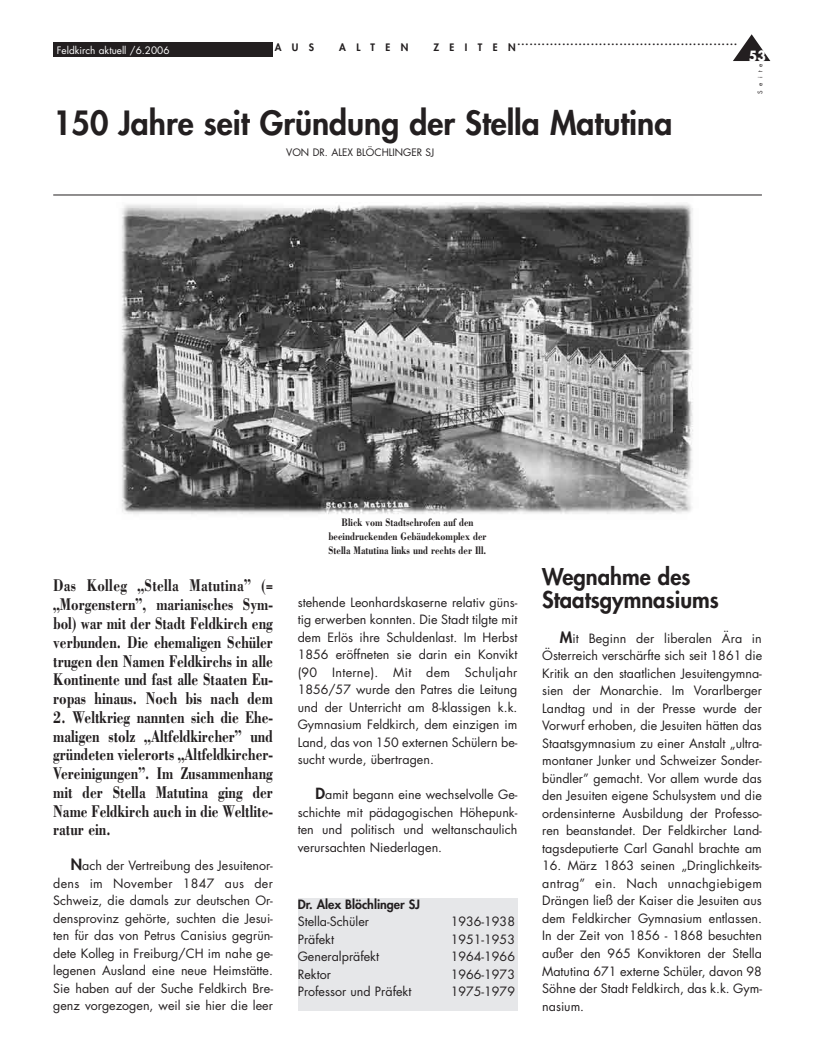
<style>
.page{position:relative;width:815px;height:1053px;background:#fff}
.page>*{position:absolute;margin:0;border:0;box-sizing:border-box;transform-origin:0 0}
.t1{font:800 32.5px "Futura";color:#231f20}
.t2{font:800 22.5px/22.5px "Futura";color:#231f20}
.t3{font:700 17.5px/18.8px "Bodoni";color:#231f20;text-align:justify;scale:.77 1}
.t4{font:700 13.75px "Futura";color:#fff;scale:.9 1}
.t5{font:12.5px/17.5px "Futura";color:#231f20;text-align:justify}
.t6{font:800 12.5px "Futura";color:#231f20}
.t7{font:700 11.25px/13.8px "Bodoni";color:#231f20;text-align:center;scale:.8 1}
.t8{font:800 10px "Futura";letter-spacing:1.04em;color:#231f20}
.t9{font:10px "Futura";color:#fff}
.t10{font:10px "Futura";color:#231f20}
.t11{font:6.25px "Futura";letter-spacing:.675em;color:#231f20}
.s1{font-weight:800;font-size:15px}
</style>
<div class="page">
<img style="left:121px;top:202px;width:572px;height:312px">
<div style="left:53px;top:43px;width:220px;height:14px;background:#231f20"></div>
<hr style="left:53px;top:195px;width:709px;height:1px;background:#231f20">
<svg style="left:733px;top:34px;width:37px;height:27px"></svg>
<div style="left:298px;top:897px;width:219px;height:113px;background:#e6e7e9"></div>
<p class="t9" style="left:57px;top:43px;width:114px">Feldkirch aktuell /6.2006</p>
<p class="t8" style="left:275px;top:41px;width:41px">AUS</p>
<p class="t8" style="left:339px;top:41px;width:71px">ALTEN</p>
<p class="t8" style="left:433px;top:41px;width:84px">ZEITEN</p>
<p class="t8" style="left:517px;top:34px;width:221px">......................................................</p>
<h1 class="t1" style="left:53px;top:101px;width:621px">150 Jahre seit Gründung der Stella Matutina</h1>
<p class="t10" style="left:286px;top:145px;width:150px">VON DR. ALEX BLÖCHLINGER SJ</p>
<p class="t4" style="left:749px;top:46px;width:20px">53</p>
<p class="t11" style="left:756px;top:93px;width:32px;rotate:-90deg">Seite</p>
<p class="t7" style="left:329px;top:515px;width:199px">Blick vom Stadtschrofen auf den beeindruckenden Gebäudekomplex der<br>Stella Matutina links und rechts der Ill.</p>
<p class="t3" style="left:53px;top:576px;width:287px">Das Kolleg „Stella Matutina” (= „Morgenstern”, marianisches Sym&shy;bol) war mit der Stadt Feldkirch eng verbunden. Die ehemaligen Schüler trugen den Namen Feldkirchs in alle Kontinente und fast alle Staaten Eu&shy;ropas hinaus. Noch bis nach dem</p>
<h3 class="t3" style="left:53px;top:707px;width:287px">2. Weltkrieg nannten sich die Ehe&shy;maligen stolz „Altfeldkircher” und gründeten vielerorts „Altfeldkircher-Vereinigungen”. Im Zusammenhang mit der Stella Matutina ging der Name Feldkirch auch in die Weltlite&shy;ratur ein.</h3>
<p class="t5" style="left:53px;top:856px;width:221px;text-indent:18px"><span class="s1">N</span>ach der Vertreibung des Jesuitenor&shy;dens im November 1847 aus der Schweiz, die damals zur deutschen Or&shy;densprovinz gehörte, suchten die Jesui&shy;ten für das von Petrus Canisius gegrün&shy;dete Kolleg in Freiburg/CH im nahe ge&shy;legenen Ausland eine neue Heimstätte.<br>Sie haben auf der Suche Feldkirch Bre&shy;genz vorgezogen, weil sie hier die leer</p>
<p class="t5" style="left:298px;top:593px;width:221px">stehende Leonhardskaserne relativ güns&shy;tig erwerben konnten. Die Stadt tilgte mit dem Erlös ihre Schuldenlast. Im Herbst 1856 eröffneten sie darin ein Konvikt (90 Interne). Mit dem Schuljahr 1856/57 wurde den Patres die Leitung und der Unterricht am 8-klassigen k.k.<br>Gymnasium Feldkirch, dem einzigen im Land, das von 150 externen Schülern be&shy;sucht wurde, übertragen.</p>
<p class="t5" style="left:298px;top:785px;width:221px;text-indent:18px"><span class="s1">D</span>amit begann eine wechselvolle Ge&shy;schichte mit pädagogischen Höhepunk&shy;ten und politisch und weltanschaulich verursachten Niederlagen.</p>
<p class="t6" style="left:298px;top:895px;width:124px">Dr. Alex Blöchlinger SJ</p>
<p class="t5" style="left:298px;top:912px;width:73px">Stella-Schüler</p>
<p class="t5" style="left:451px;top:912px;width:66px">1936-1938</p>
<p class="t5" style="left:298px;top:929px;width:38px">Präfekt</p>
<p class="t5" style="left:451px;top:929px;width:66px">1951-1953</p>
<p class="t5" style="left:298px;top:947px;width:83px">Generalpräfekt</p>
<p class="t5" style="left:451px;top:947px;width:66px">1964-1966</p>
<p class="t5" style="left:298px;top:964px;width:35px">Rektor</p>
<p class="t5" style="left:451px;top:964px;width:66px">1966-1973</p>
<p class="t5" style="left:298px;top:982px;width:115px">Professor und Präfekt</p>
<p class="t5" style="left:451px;top:982px;width:66px">1975-1979</p>
<h2 class="t2" style="left:542px;top:565px;width:178px">Wegnahme des<br>Staatsgymnasiums</h2>
<p class="t5" style="left:542px;top:629px;width:221px;text-indent:18px"><span class="s1">M</span>it Beginn der liberalen Ära in Österreich verschärfte sich seit 1861 die Kritik an den staatlichen Jesuitengymna&shy;sien der Monarchie. Im Vorarlberger Landtag und in der Presse wurde der Vorwurf erhoben, die Jesuiten hätten das Staatsgymnasium zu einer Anstalt „ultra&shy;montaner Junker und Schweizer Sonder&shy;bündler” gemacht. Vor allem wurde das den Jesuiten eigene Schulsystem und die ordensinterne Ausbildung der Professo&shy;ren beanstandet. Der Feldkircher Land&shy;tagsdeputierte Carl Ganahl brachte am</p>
<p class="t5" style="left:542px;top:856px;width:221px">16. März 1863 seinen „Dringlichkeits&shy;antrag” ein. Nach unnachgiebigem Drängen ließ der Kaiser die Jesuiten aus dem Feldkircher Gymnasium entlassen.<br>In der Zeit von 1856 - 1868 besuchten außer den 965 Konviktoren der Stella Matutina 671 externe Schüler, davon 98<br>Söhne der Stadt Feldkirch, das k.k. Gym&shy;nasium.</p>
</div>
